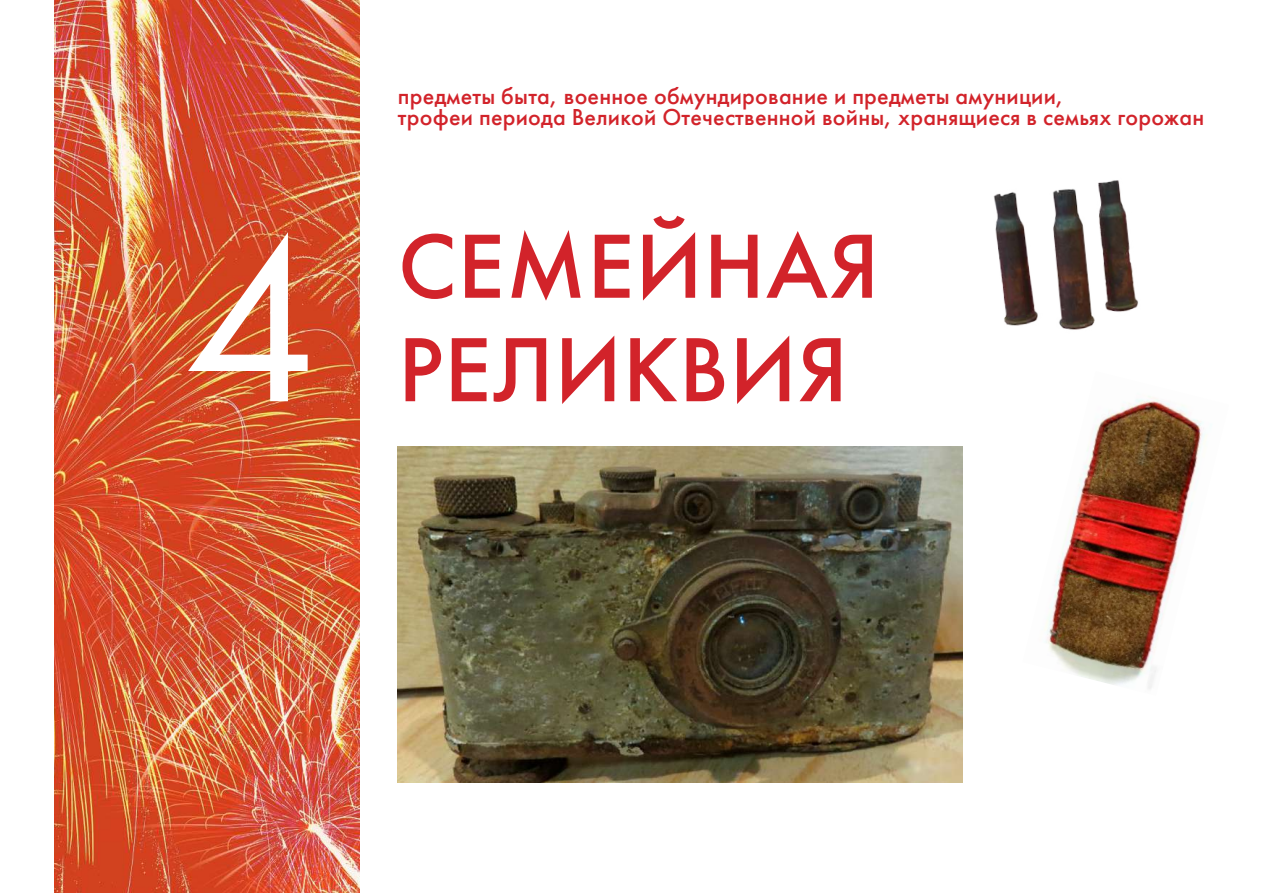
<style>
.page{position:relative;width:1263px;height:893px;background:#fff}
.page>*{position:absolute;margin:0;border:0;box-sizing:border-box;transform-origin:0 0}
.t1{font:240px "Futura PT";color:#fff}
.t2{font:500 94.5px/103.5px "Futura PT";letter-spacing:.01em;color:#d2232a}
.t3{font:500 24px/21px "Futura PT";letter-spacing:.01em;color:#d2232a}
</style>
<div class="page">
<img style="left:1045px;top:416px;width:160px;height:273px">
<img style="left:398px;top:446px;width:564px;height:337px">
<img style="left:993px;top:180px;width:193px;height:236px">
<img style="left:54px;top:0;width:305px;height:893px">
<h1 class="t1" style="left:183px;top:179px;width:138px">4</h1>
<p class="t3" style="left:398px;top:85px;width:808px">предметы быта, военное обмундирование и предметы амуниции,<br>трофеи периода Великой Отечественной войны, хранящиеся в семьях горожан</p>
<h2 class="t2" style="left:398px;top:215px;width:483px">СЕМЕЙНАЯ<br>РЕЛИКВИЯ</h2>
</div>
